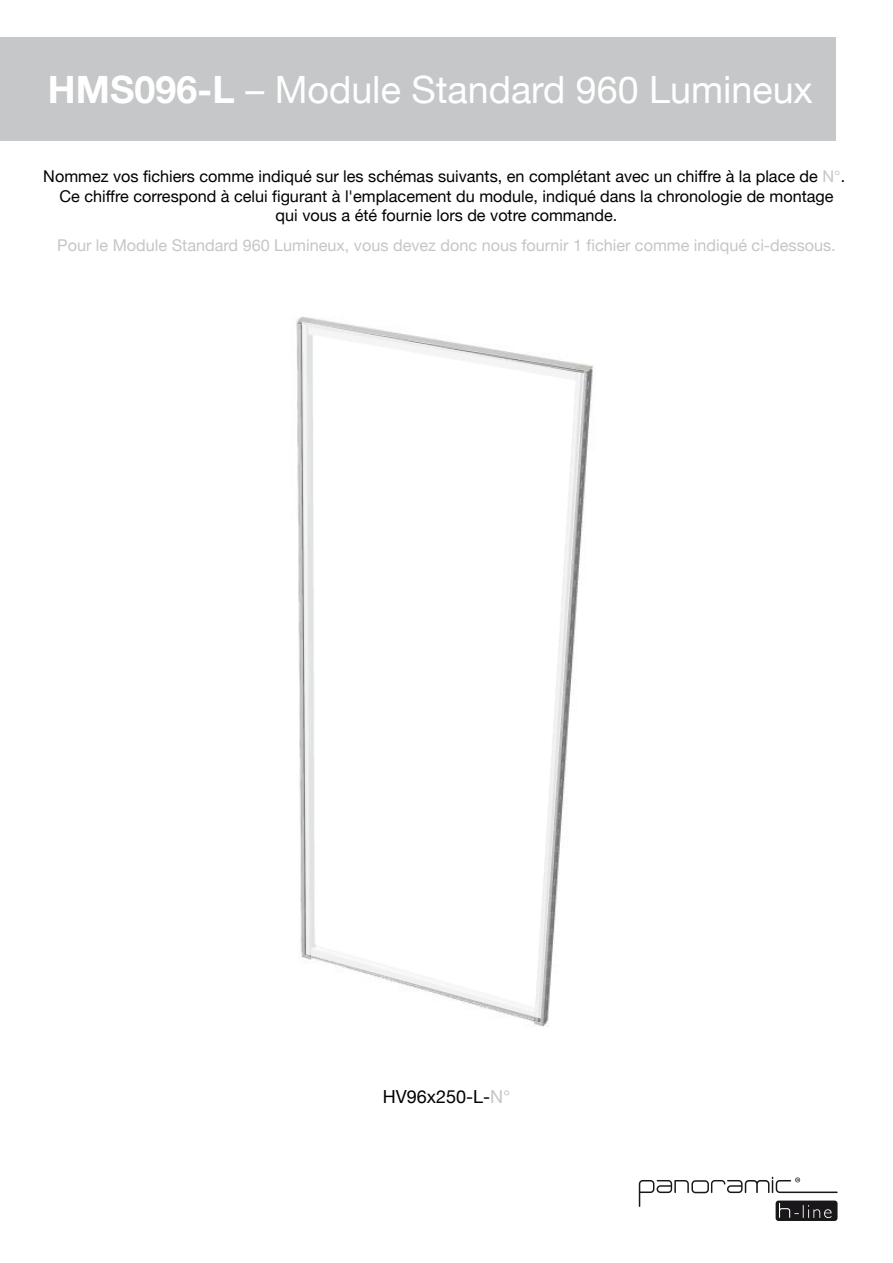
<style>
.page{position:relative;width:893px;height:1263px;background:#fff}
.page>*{position:absolute;margin:0;border:0;box-sizing:border-box;transform-origin:0 0}
.t1{font:700 41.55px "Helvetica Neue";color:#fff}
.t2{font:37.65px "Helvetica Neue";color:#fff}
.t3{font:18px "Helvetica Neue";color:#000}
.t4{font:16.2px/19.5px "Helvetica Neue";color:#000;text-align:center}
.t5{font:16.2px "Helvetica Neue";color:#c4c7c5}
.s1{font-weight:700}
.s2{color:#c4c7c5}
</style>
<div class="page">
<svg style="left:639px;top:1177px;width:199px;height:44px"></svg>
<div style="left:0;top:38px;width:836px;height:103px;background:#c5c7c8"></div>
<img style="left:296px;top:316px;width:300px;height:711px">
<svg style="left:302px;top:322px;width:282px;height:696px"></svg>
<h1 class="t1" style="left:66px;top:47px;width:478px">NOMMER SON FICHIER</h1>
<h2 class="t2" style="left:48px;top:62px;width:767px"><span class="s1">HMS096-L</span> – Module Standard 960 Lumineux</h2>
<p class="t4" style="left:43px;top:168px;width:803px">Nommez vos fichiers comme indiqué sur les schémas suivants, en complétant avec un chiffre à la place de <span class="s2">N°</span>.<br>Ce chiffre correspond à celui figurant à l'emplacement du module, indiqué dans la chronologie de montage<br>qui vous a été fournie lors de votre commande.</p>
<p class="t5" style="left:57px;top:234px;width:780px">Pour le Module Standard 960 Lumineux, vous devez donc nous fournir 1 fichier comme indiqué ci-dessous.</p>
<p class="t3" style="left:383px;top:1084px;width:129px">HV96x250-L-<span class="s2">N°</span></p>
</div>
